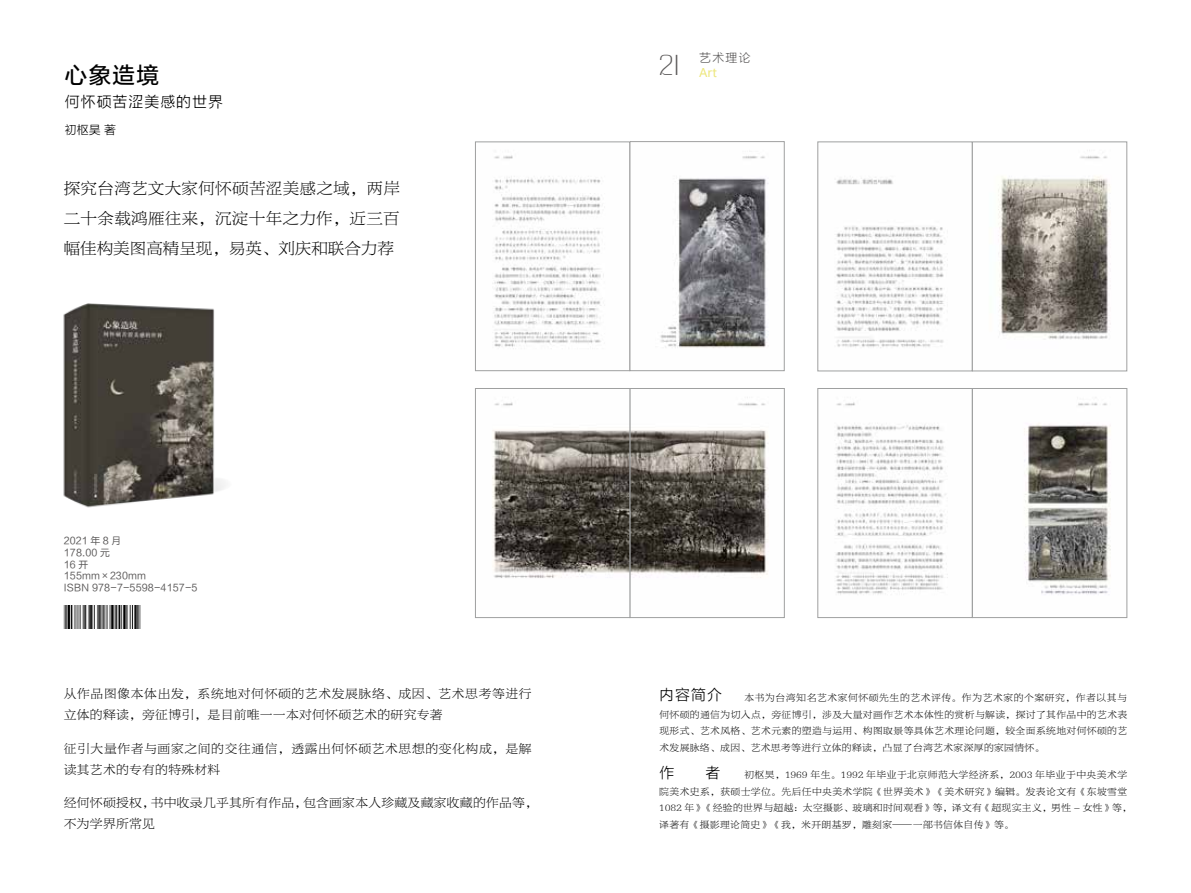
<style>
.page{position:relative;width:1191px;height:893px;background:#fff}
.page>*{position:absolute;margin:0;border:0;box-sizing:border-box;transform-origin:0 0}
.t1{font:27px "FZXQK GBK1 0";color:#595757}
.t2{font:22.5px "FZLTZHUNHK GBK1 0";color:#000}
.t3{font:16.5px/30px "FZBYSK GBK1 0";letter-spacing:.02em;color:#000;text-align:justify}
.t4{font:15px "FZLTXHK";letter-spacing:.06em;color:#000}
.t5{font:12.75px/21px "FZBYSK GBK1 0";letter-spacing:.05em;color:#000}
.t6{font:12.75px/21px "FZBYSK GBK1 0";letter-spacing:.025em;color:#000}
.t7{font:12px "FZLTXHK";color:#595757}
.t8{font:12px "FZLTXHK";color:#000}
.t9{font:12px "Microsoft Ya Hei UI";color:#ede77e}
.t10{font:9.75px/16.5px "FZBYSK GBK1 0";letter-spacing:.04em;color:#000}
.t11{font:9.75px/11.7px "FZLTHK GBK1 0";letter-spacing:.02em;color:#595757}
</style>
<div class="page">
<img style="left:835px;top:397px;width:276px;height:198px">
<div style="left:817px;top:388px;width:155px;height:230px;border:1px solid #9fa0a0"></div>
<div style="left:972px;top:388px;width:155px;height:230px;border:1px solid #9fa0a0"></div>
<img style="left:492px;top:397px;width:277px;height:181px">
<div style="left:630px;top:388px;width:154px;height:230px;border:1px solid #9fa0a0"></div>
<img style="left:492px;top:155px;width:277px;height:194px">
<div style="left:630px;top:142px;width:154px;height:229px;border:1px solid #9fa0a0"></div>
<img style="left:835px;top:150px;width:276px;height:198px">
<div style="left:817px;top:142px;width:155px;height:229px;border:1px solid #9fa0a0"></div>
<div style="left:972px;top:142px;width:154px;height:229px;border:1px solid #9fa0a0"></div>
<img style="left:63px;top:605px;width:78px;height:23px">
<img style="left:63px;top:303px;width:163px;height:205px">
<div style="left:475px;top:388px;width:155px;height:230px;border:1px solid #9fa0a0"></div>
<div style="left:475px;top:142px;width:155px;height:229px;border:1px solid #9fa0a0"></div>
<h2 class="t2" style="left:65px;top:63px;width:96px">心象造境</h2>
<h3 class="t4" style="left:65px;top:93px;width:160px">何怀硕苦涩美感的世界</h3>
<p class="t8" style="left:65px;top:123px;width:53px">初枢昊 著</p>
<h3 class="t3" style="left:64px;top:174px;width:337px">探究台湾艺文大家何怀硕苦涩美感之域，两岸二十余载鸿雁往来，沉淀十年之力作，近三百幅佳构美图高精呈现，易英、刘庆和联合力荐</h3>
<p class="t11" style="left:64px;top:535px;width:135px">2021 年 8 月<br>178.00 元<br>16 开<br>155mm×230mm<br>ISBN 978-7-5598-4157-5</p>
<h3 class="t5" style="left:64px;top:683px;width:469px">从作品图像本体出发，系统地对何怀硕的艺术发展脉络、成因、艺术思考等进行立体的释读，旁征博引，是目前唯一一本对何怀硕艺术的研究专著</h3>
<h3 class="t5" style="left:64px;top:738px;width:469px">征引大量作者与画家之间的交往通信，透露出何怀硕艺术思想的变化构成，是解读其艺术的专有的特殊材料</h3>
<h3 class="t6" style="left:64px;top:793px;width:476px">经何怀硕授权，书中收录几乎其所有作品，包含画家本人珍藏及藏家收藏的作品等，不为学界所常见</h3>
<h1 class="t1" style="left:659px;top:50px;width:22px">21</h1>
<p class="t7" style="left:699px;top:51px;width:53px">艺术理论</p>
<p class="t9" style="left:699px;top:65px;width:19px">Art</p>
<h3 class="t4" style="left:659px;top:686px;width:64px">内容简介</h3>
<p class="t10" style="left:659px;top:690px;width:469px;text-align:justify;text-indent:85px">本书为台湾知名艺术家何怀硕先生的艺术评传。作为艺术家的个案研究，作者以其与何怀硕的通信为切入点，旁征博引，涉及大量对画作艺术本体性的赏析与解读，探讨了其作品中的艺术表现形式、艺术风格、艺术元素的塑造与运用、构图取景等具体艺术理论问题，较全面系统地对何怀硕的艺术发展脉络、成因、艺术思考等进行立体的释读，凸显了台湾艺术家深厚的家园情怀。</p>
<h3 class="t4" style="left:659px;top:764px;width:16px">作</h3>
<h3 class="t4" style="left:705px;top:764px;width:16px">者</h3>
<p class="t10" style="left:659px;top:767px;width:474px;text-indent:85px">初枢昊，1969 年生。1992 年毕业于北京师范大学经济系，2003 年毕业于中央美术学院美术史系，获硕士学位。先后任中央美术学院《世界美术》《美术研究》编辑。发表论文有《东坡雪堂1082 年》《经验的世界与超越：太空摄影、玻璃和时间观看》等，译文有《超现实主义，男性 - 女性》等，译著有《摄影理论简史》《我，米开朗基罗，雕刻家—一部书信体自传》等。</p>
</div>
